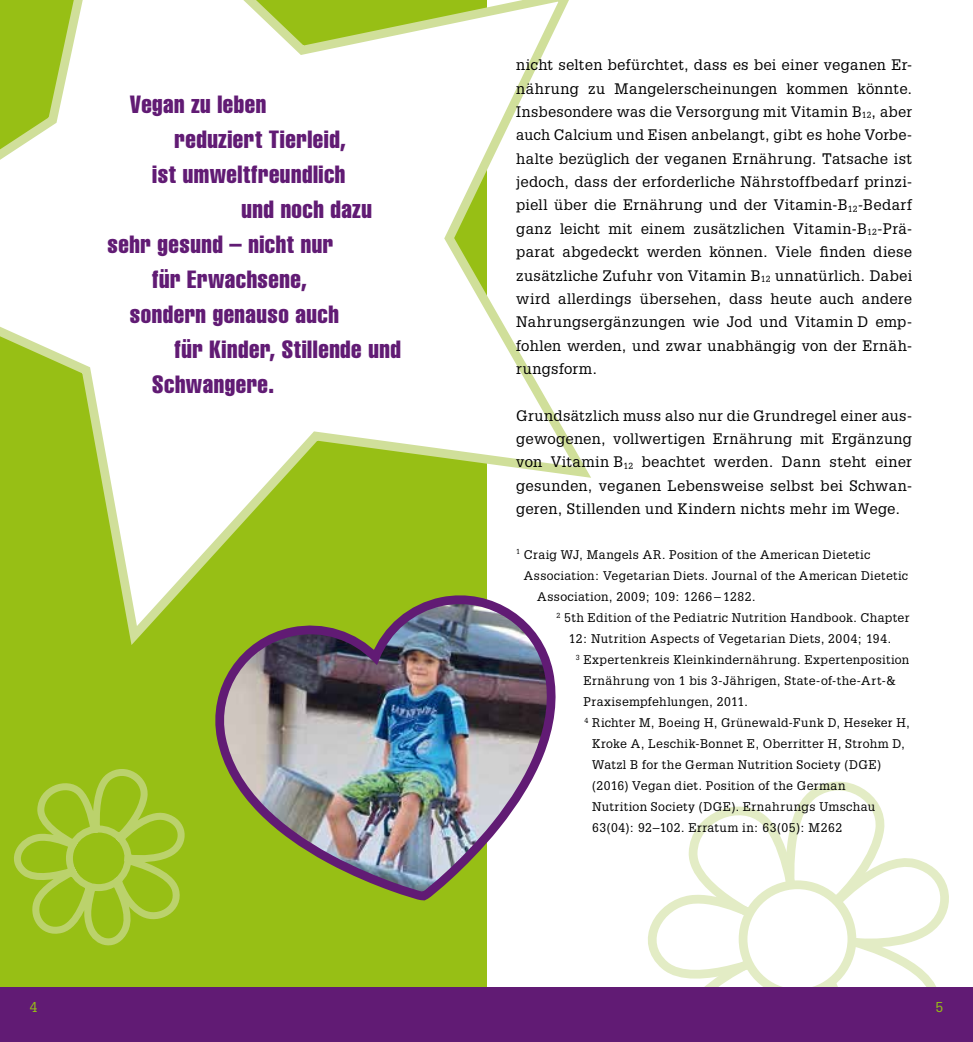
<style>
.page{position:relative;width:973px;height:1042px;background:#fff}
.page>*{position:absolute;margin:0;border:0;box-sizing:border-box;transform-origin:0 0}
.t1{font:extra-condensed 24.5px "Helvetica";letter-spacing:.02em;color:#611b74}
.t2{font:14.88px/23.4px "Glypha LT Std";letter-spacing:.015em;color:#000;text-align:justify}
.t3{font:14px "Glypha LT Std";color:#97bf15}
.t4{font:12.25px "Glypha LT Std";letter-spacing:.03em;color:#000}
</style>
<div class="page">
<div style="left:0;top:0;width:486px;height:1042px;background:#97bf15"></div>
<svg style="left:648px;top:781px;width:301px;height:206px"></svg>
<div style="left:743px;top:885px;width:108px;height:108px;background:#fff;border-radius:50%"></div>
<div style="left:738px;top:880px;width:118px;height:118px;border:9px solid #e3ecc5;border-radius:50%"></div>
<svg style="left:14px;top:769px;width:171px;height:177px"></svg>
<svg style="left:0;top:0;width:591px;height:645px"></svg>
<div style="left:0;top:987px;width:972px;height:55px;background:#611b74"></div>
<img style="left:211px;top:592px;width:351px;height:313px">
<h1 class="t1" style="left:130px;top:88px;width:138px">Vegan zu leben</h1>
<h1 class="t1" style="left:174px;top:123px;width:173px">reduziert Tierleid,</h1>
<h1 class="t1" style="left:152px;top:158px;width:195px">ist umweltfreundlich</h1>
<h1 class="t1" style="left:241px;top:193px;width:132px">und noch dazu</h1>
<h1 class="t1" style="left:107px;top:228px;width:227px">sehr gesund – nicht nur</h1>
<h1 class="t1" style="left:152px;top:263px;width:156px">für Erwachsene,</h1>
<h1 class="t1" style="left:130px;top:298px;width:210px">sondern genauso auch</h1>
<h1 class="t1" style="left:174px;top:333px;width:228px">für Kinder, Stillende und</h1>
<h1 class="t1" style="left:152px;top:368px;width:123px">Schwangere.</h1>
<p class="t2" style="left:516px;top:53px;width:397px">nicht selten befürchtet, dass es bei einer veganen Er&shy;nährung zu Mangelerscheinungen kommen könnte.<br>Insbesondere was die Versorgung mit Vitamin B<sub>12</sub>, aber auch Calcium und Eisen anbelangt, gibt es hohe Vorbe&shy;halte bezüglich der veganen Ernährung. Tatsache ist jedoch, dass der erforderliche Nährstoffbedarf prinzi&shy;piell über die Ernährung und der Vitamin-B<sub>12</sub>-Bedarf ganz leicht mit einem zusätzlichen Vitamin-B<sub>12</sub>-Prä&shy;parat abgedeckt werden können. Viele finden diese zusätzliche Zufuhr von Vitamin B<sub>12</sub> unnatürlich. Dabei wird allerdings übersehen, dass heute auch andere Nahrungsergänzungen wie Jod und Vitamin D emp&shy;fohlen werden, und zwar unabhängig von der Ernäh&shy;rungsform.</p>
<p class="t2" style="left:516px;top:403px;width:397px">Grundsätzlich muss also nur die Grundregel einer aus&shy;gewogenen, vollwertigen Ernährung mit Ergänzung von Vitamin B<sub>12</sub> beachtet werden. Dann steht einer gesunden, veganen Lebensweise selbst bei Schwan&shy;geren, Stillenden und Kindern nichts mehr im Wege.</p>
<p class="t4" style="left:516px;top:547px;width:355px"><sup>1</sup> Craig WJ, Mangels AR. Position of the American Dietetic</p>
<p class="t4" style="left:524px;top:568px;width:385px">Association: Vegetarian Diets. Journal of the American Dietetic</p>
<p class="t4" style="left:537px;top:589px;width:220px">Association, 2009; 109: 1266 – 1282.</p>
<p class="t4" style="left:556px;top:610px;width:354px"><sup>2</sup> 5th Edition of the Pediatric Nutrition Handbook. Chapter</p>
<p class="t4" style="left:568px;top:631px;width:324px">12: Nutrition Aspects of Vegetarian Diets, 2004; 194.</p>
<p class="t4" style="left:575px;top:652px;width:335px"><sup>3</sup> Expertenkreis Kleinkindernährung. Expertenposition</p>
<p class="t4" style="left:583px;top:673px;width:314px">Ernährung von 1 bis 3-Jährigen, State-of-the-Art-&amp;</p>
<p class="t4" style="left:583px;top:694px;width:166px">Praxisempfehlungen, 2011.</p>
<p class="t4" style="left:584px;top:715px;width:327px"><sup>4</sup> Richter M, Boeing H, Grünewald-Funk D, Heseker H,</p>
<p class="t4" style="left:592px;top:736px;width:314px">Kroke A, Leschik-Bonnet E, Oberritter H, Strohm D,</p>
<p class="t4" style="left:592px;top:757px;width:290px">Watzl B for the German Nutrition Society (DGE)</p>
<p class="t4" style="left:592px;top:778px;width:255px">(2016) Vegan diet. Position of the German</p>
<p class="t4" style="left:592px;top:799px;width:284px">Nutrition Society (DGE). Ernahrungs Umschau</p>
<p class="t4" style="left:592px;top:820px;width:251px">63(04): 92–102. Erratum in: 63(05): M262</p>
<p class="t3" style="left:30px;top:999px;width:9px">4</p>
<p class="t3" style="left:935px;top:999px;width:9px">5</p>
</div>
